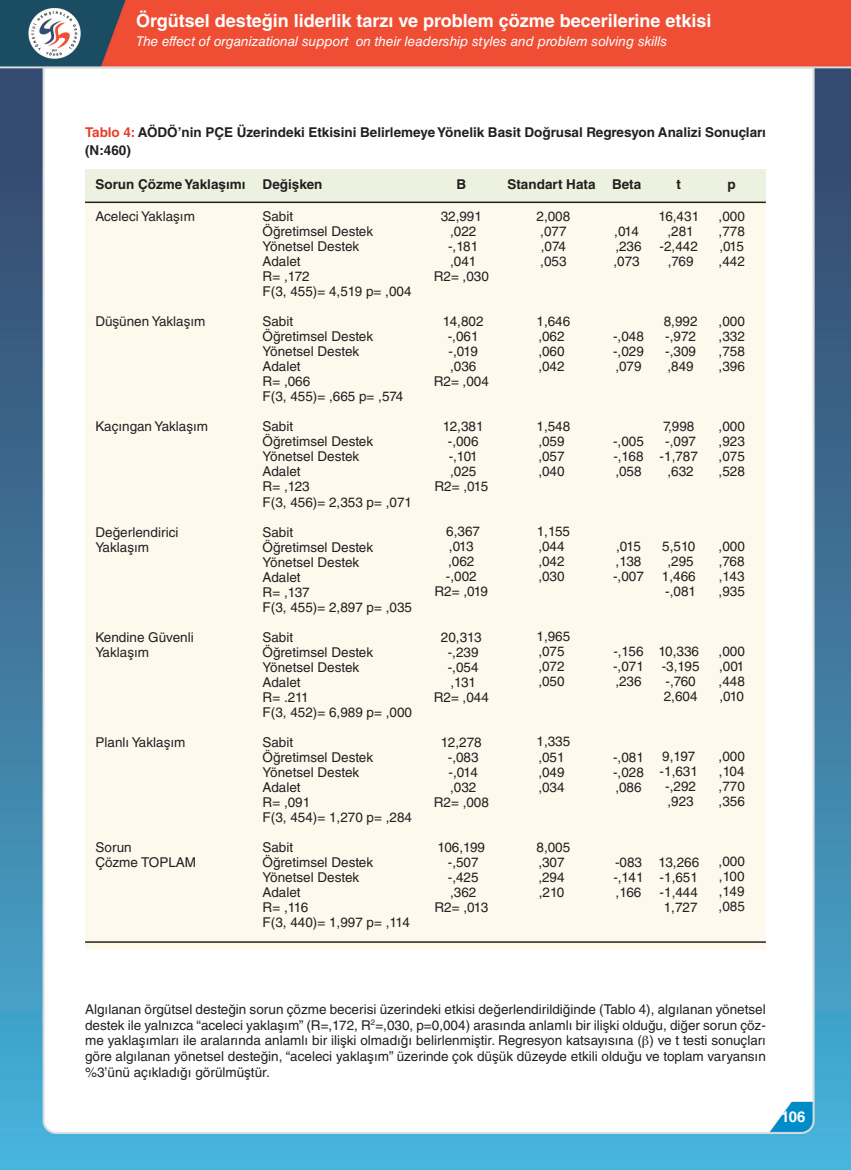
<style>
.page{position:relative;width:851px;height:1170px;background:#fff}
.page>*{position:absolute;margin:0;border:0;box-sizing:border-box;transform-origin:0 0}
.t1{font:700 18px "Helvetica LT Std";color:#fff}
.t2{font:700 15px "Helvetica LT Std";color:#fff}
.t3{font:13.5px/15px "Helvetica LT Std";color:#231f20}
.t4{font:700 13.5px/18px "Helvetica LT Std";color:#231f20}
.t5{font:italic 13.5px "Helvetica LT Std";color:#fff}
.t6{font:13.5px/15px "Helvetica LT Std";letter-spacing:-.02em;color:#231f20}
.s1{color:#e83e2b}
</style>
<div class="page">
<img style="left:0;top:0;width:850px;height:1169px">
<div style="left:85px;top:203px;width:680px;height:747px;background:#fef9ed"></div>
<hr style="left:85px;top:941px;width:680px;height:1px;background:#231f20">
<div style="left:85px;top:169px;width:680px;height:33px;background:#ecf2df"></div>
<hr style="left:85px;top:201px;width:680px;height:2px;background:#231f20">
<svg style="left:642px;top:1035px;width:6px;height:13px"></svg>
<h1 class="t1" style="left:136px;top:9px;width:576px">Örgütsel desteğin liderlik tarzı ve problem çözme becerilerine etkisi</h1>
<p class="t5" style="left:136px;top:33px;width:532px">The effect of organizational support on their leadership styles and problem solving skills</p>
<p class="t4" style="left:85px;top:123px;width:682px"><span class="s1">Tablo 4:</span> AÖDÖ’nin PÇE Üzerindeki Etkisini Belirlemeye Yönelik Basit Doğrusal Regresyon Analizi Sonuçları (N:460)</p>
<p class="t4" style="left:95px;top:175px;width:152px">Sorun Çözme Yaklaşımı</p>
<p class="t4" style="left:262px;top:175px;width:61px">Değişken</p>
<p class="t4" style="left:456px;top:175px;width:11px">B</p>
<p class="t4" style="left:507px;top:175px;width:90px">Standart Hata</p>
<p class="t4" style="left:612px;top:175px;width:31px">Beta</p>
<p class="t4" style="left:676px;top:175px;width:6px">t</p>
<p class="t4" style="left:727px;top:175px;width:10px">p</p>
<p class="t3" style="left:95px;top:209px;width:101px">Aceleci Yaklaşım</p>
<p class="t3" style="left:95px;top:314px;width:111px">Düşünen Yaklaşım</p>
<p class="t3" style="left:95px;top:419px;width:114px">Kaçıngan Yaklaşım</p>
<p class="t3" style="left:95px;top:524px;width:84px">Değerlendirici<br>Yaklaşım</p>
<p class="t3" style="left:95px;top:629px;width:100px">Kendine Güvenli<br>Yaklaşım</p>
<p class="t3" style="left:95px;top:734px;width:91px">Planlı Yaklaşım</p>
<p class="t3" style="left:95px;top:839px;width:102px">Sorun<br>Çözme TOPLAM</p>
<p class="t3" style="left:262px;top:209px;width:150px">Sabit<br>Öğretimsel Destek<br>Yönetsel Destek<br>Adalet<br>R= ,172<br>F(3, 455)= 4,519 p= ,004</p>
<p class="t3" style="left:262px;top:314px;width:142px">Sabit<br>Öğretimsel Destek<br>Yönetsel Destek<br>Adalet<br>R= ,066<br>F(3, 455)= ,665 p= ,574</p>
<p class="t3" style="left:262px;top:419px;width:151px">Sabit<br>Öğretimsel Destek<br>Yönetsel Destek<br>Adalet<br>R= ,123<br>F(3, 456)= 2,353 p= ,071</p>
<p class="t3" style="left:262px;top:524px;width:151px">Sabit<br>Öğretimsel Destek<br>Yönetsel Destek<br>Adalet<br>R= ,137<br>F(3, 455)= 2,897 p= ,035</p>
<p class="t3" style="left:262px;top:629px;width:151px">Sabit<br>Öğretimsel Destek<br>Yönetsel Destek<br>Adalet<br>R= .211<br>F(3, 452)= 6,989 p= ,000</p>
<p class="t3" style="left:262px;top:734px;width:151px">Sabit<br>Öğretimsel Destek<br>Yönetsel Destek<br>Adalet<br>R= ,091<br>F(3, 454)= 1,270 p= ,284</p>
<p class="t3" style="left:262px;top:839px;width:149px">Sabit<br>Öğretimsel Destek<br>Yönetsel Destek<br>Adalet<br>R= ,116<br>F(3, 440)= 1,997 p= ,114</p>
<p class="t3" style="left:433px;top:209px;width:57px;text-align:center">32,991 ,022 -,181 ,041<br>R2= ,030</p>
<p class="t3" style="left:433px;top:314px;width:57px;text-align:center">14,802 -,061 -,019 ,036<br>R2= ,004</p>
<p class="t3" style="left:434px;top:419px;width:55px;text-align:center">12,381 -,006 -,101 ,025<br>R2= ,015</p>
<p class="t3" style="left:434px;top:524px;width:55px;text-align:center">6,367 ,013 ,062 -,002<br>R2= ,019</p>
<p class="t3" style="left:433px;top:629px;width:57px;text-align:center">20,313 -,239 -,054 ,131<br>R2= ,044</p>
<p class="t3" style="left:433px;top:734px;width:57px;text-align:center">12,278 -,083 -,014 ,032<br>R2= ,008</p>
<p class="t3" style="left:434px;top:839px;width:55px;text-align:center">106,199 -,507 -,425 ,362<br>R2= ,013</p>
<p class="t3" style="left:536px;top:209px;width:35px">2,008 ,077 ,074 ,053</p>
<p class="t3" style="left:536px;top:314px;width:35px">1,646 ,062 ,060 ,042</p>
<p class="t3" style="left:536px;top:419px;width:35px">1,548 ,059 ,057 ,040</p>
<p class="t3" style="left:536px;top:524px;width:35px">1,155 ,044 ,042 ,030</p>
<p class="t3" style="left:536px;top:629px;width:35px">1,965 ,075 ,072 ,050</p>
<p class="t3" style="left:536px;top:734px;width:35px">1,335 ,051 ,049 ,034</p>
<p class="t3" style="left:536px;top:839px;width:35px">8,005 ,307 ,294 ,210</p>
<p class="t3" style="left:613px;top:224px;width:30px">,014 ,236 ,073</p>
<p class="t3" style="left:658px;top:209px;width:42px;text-align:center">16,431 ,281 -2,442 ,769</p>
<p class="t3" style="left:613px;top:329px;width:32px;text-align:justify">-,048 -,029 ,079</p>
<p class="t3" style="left:663px;top:314px;width:35px;text-align:justify">8,992 -,972 -,309 ,849</p>
<p class="t3" style="left:613px;top:434px;width:32px;text-align:justify">-,005 -,168 ,058</p>
<p class="t3" style="left:659px;top:419px;width:40px;text-align:center">7,998 -,097 -1,787 ,632</p>
<p class="t3" style="left:718px;top:209px;width:28px;text-align:justify">,000 ,778 ,015 ,442</p>
<p class="t3" style="left:718px;top:314px;width:28px;text-align:justify">,000 ,332 ,758 ,396</p>
<p class="t3" style="left:718px;top:419px;width:28px;text-align:justify">,000 ,923 ,075 ,528</p>
<p class="t6" style="left:613px;top:539px;width:32px">,015 ,138 -,007</p>
<p class="t3" style="left:661px;top:539px;width:36px;text-align:center">5,510 ,295<br>1,466 -,081</p>
<p class="t3" style="left:613px;top:644px;width:32px;text-align:justify">-,156 -,071 ,236</p>
<p class="t3" style="left:658px;top:644px;width:43px">10,336 -3,195 -,760<br>2,604</p>
<p class="t3" style="left:613px;top:749px;width:32px;text-align:justify">-,081 -,028 ,086</p>
<p class="t3" style="left:659px;top:749px;width:40px;text-align:center">9,197 -1,631 -,292 ,923</p>
<p class="t3" style="left:613px;top:854px;width:32px;text-align:justify">-083 -,141 ,166</p>
<p class="t3" style="left:658px;top:854px;width:42px;text-align:center">13,266 -1,651 -1,444<br>1,727</p>
<p class="t3" style="left:718px;top:539px;width:28px;text-align:justify">,000 ,768 ,143 ,935</p>
<p class="t3" style="left:718px;top:644px;width:28px;text-align:justify">,000 ,001 ,448 ,010</p>
<p class="t3" style="left:718px;top:749px;width:28px;text-align:justify">,000 ,104 ,770 ,356</p>
<p class="t3" style="left:718px;top:854px;width:28px;text-align:justify">,000 ,100 ,149 ,085</p>
<p class="t3" style="left:85px;top:1001px;width:682px;line-height:15.8px;text-align:justify">Algılanan örgütsel desteğin sorun çözme becerisi üzerindeki etkisi değerlendirildiğinde (Tablo 4), algılanan yönetsel destek ile yalnızca “aceleci yaklaşım” (R=,172, R<sup>2</sup>=,030, p=0,004) arasında anlamlı bir ilişki olduğu, diğer sorun çöz&shy;me yaklaşımları ile aralarında anlamlı bir ilişki olmadığı belirlenmiştir. Regresyon katsayısına ( ) ve t testi sonuçları göre algılanan yönetsel desteğin, “aceleci yaklaşım” üzerinde çok düşük düzeyde etkili olduğu ve toplam varyansın %3’ünü açıkladığı görülmüştür.</p>
<p class="t2" style="left:781px;top:1107px;width:26px">106</p>
</div>
